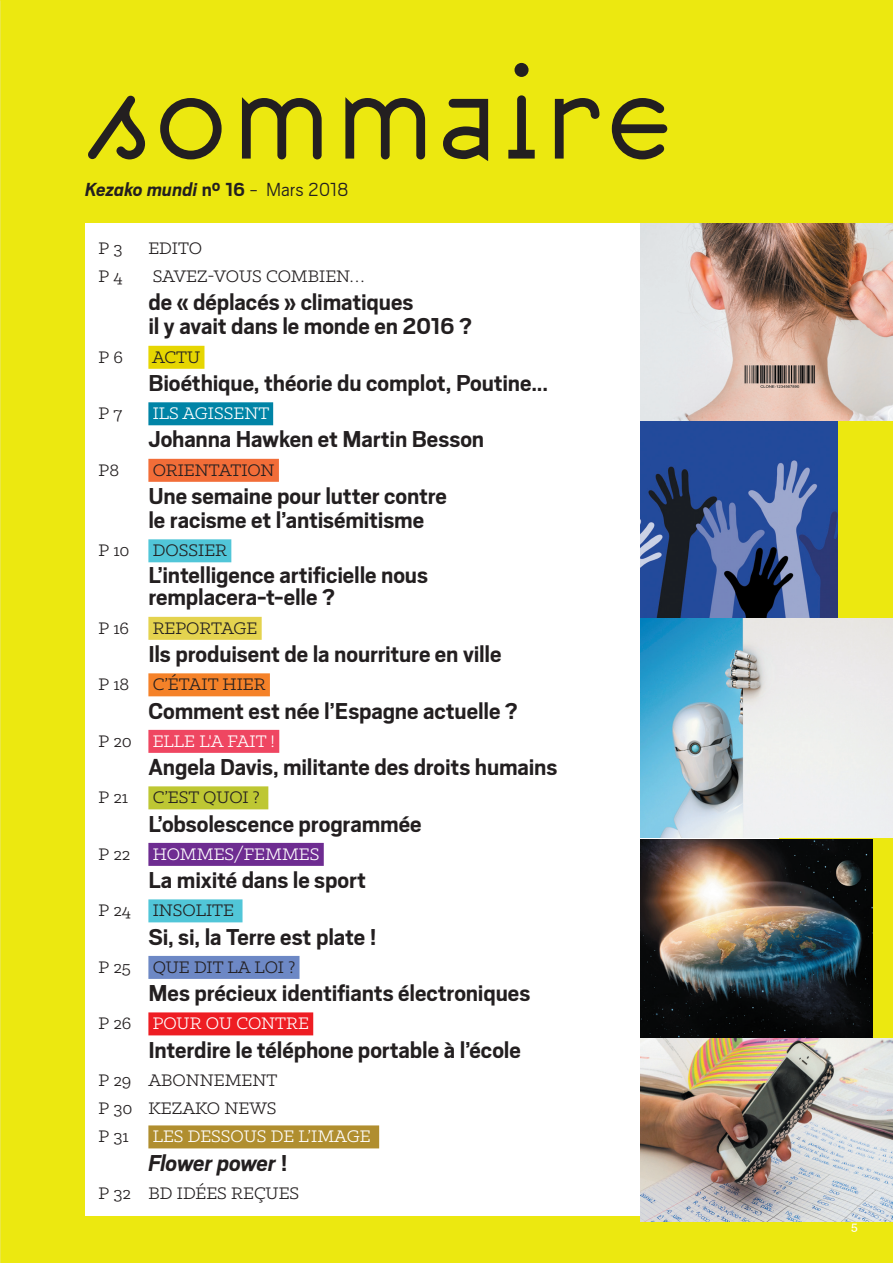
<style>
.page{position:relative;width:893px;height:1263px;background:#ece810}
.page>*{position:absolute;margin:0;border:0;box-sizing:border-box;transform-origin:0 0}
.t1{font:700 25.5px/24px "Scout";letter-spacing:-.005em;color:#231f20}
.t2{font:italic 700 25.5px "Scout";letter-spacing:-.015em;color:#231f20}
.t3{font:italic 700 21px "Scout";color:#231f20}
.t4{font:18.9px/28.2px "Klinic Slab";color:#231f20;text-align:justify}
.t5{font:18.9px "Klinic Slab";color:#fff}
.t6{font:500 13.5px "Klinic Slab";color:#fff}
.s1{font-style:normal}
.s2{font-weight:300;font-style:normal}
.s3{color:#231f20}
</style>
<div class="page">
<div style="left:85px;top:223px;width:693px;height:993px;background:#fff"></div>
<svg style="left:88px;top:63px;width:579px;height:98px"></svg>
<div style="left:148px;top:346px;width:56px;height:23px;background:#e6d601"></div>
<div style="left:148px;top:402px;width:125px;height:23px;background:#0084a6"></div>
<div style="left:148px;top:459px;width:131px;height:23px;background:#f26d38"></div>
<div style="left:148px;top:539px;width:83px;height:23px;background:#51c6d8"></div>
<div style="left:148px;top:617px;width:114px;height:23px;background:#e4d34f"></div>
<div style="left:148px;top:673px;width:122px;height:23px;background:#f58229"></div>
<div style="left:148px;top:730px;width:131px;height:23px;background:#ef4661"></div>
<div style="left:148px;top:786px;width:120px;height:23px;background:#bec733"></div>
<div style="left:148px;top:843px;width:176px;height:23px;background:#6e2c91"></div>
<div style="left:148px;top:899px;width:95px;height:23px;background:#51c6d8"></div>
<div style="left:148px;top:956px;width:152px;height:23px;background:#6d88c5"></div>
<div style="left:148px;top:1012px;width:165px;height:23px;background:#ee1d23"></div>
<div style="left:148px;top:1125px;width:231px;height:23px;background:#b08e2f"></div>
<img style="left:640px;top:421px;width:198px;height:198px">
<img style="left:640px;top:619px;width:253px;height:218px">
<img style="left:640px;top:839px;width:232px;height:200px">
<img style="left:640px;top:1039px;width:253px;height:182px">
<img style="left:640px;top:223px;width:253px;height:198px">
<p class="t3" style="left:85px;top:176px;width:265px">Kezako mundi <span class="s1">n° 16</span> <span class="s2">- Mars 2018</span></p>
<p class="t4" style="left:99px;top:233px;width:25px">P 3</p>
<p class="t4" style="left:148px;top:233px;width:55px">EDITO</p>
<p class="t4" style="left:99px;top:262px;width:25px">P 4</p>
<p class="t4" style="left:153px;top:262px;width:213px">SAVEZ-VOUS COMBIEN…</p>
<p class="t1" style="left:148px;top:289px;width:325px">de « déplacés » climatiques<br>il y avait dans le monde en 2016 ?</p>
<p class="t4" style="left:99px;top:342px;width:26px">P 6</p>
<p class="t4" style="left:152px;top:342px;width:50px">ACTU</p>
<p class="t1" style="left:148px;top:370px;width:401px">Bioéthique, théorie du complot, Poutine...</p>
<p class="t4" style="left:99px;top:399px;width:25px">P 7</p>
<p class="t5" style="left:153px;top:401px;width:118px">ILS AGISSENT</p>
<p class="t1" style="left:148px;top:426px;width:337px">Johanna Hawken et Martin Besson</p>
<p class="t4" style="left:99px;top:455px;width:22px">P8</p>
<p class="t4" style="left:153px;top:455px;width:123px">ORIENTATION</p>
<p class="t1" style="left:148px;top:483px;width:300px">Une semaine pour lutter contre le racisme et l’antisémitisme</p>
<p class="t4" style="left:99px;top:536px;width:130px">P 10 DOSSIER</p>
<p class="t1" style="left:148px;top:562px;width:281px;line-height:22.5px">L’intelligence artificielle nous remplacera-t-elle ?</p>
<p class="t4" style="left:99px;top:613px;width:160px">P 16 REPORTAGE</p>
<p class="t1" style="left:148px;top:641px;width:354px">Ils produisent de la nourriture en ville</p>
<p class="t4" style="left:99px;top:670px;width:168px">P 18 C’ÉTAIT HIER</p>
<p class="t1" style="left:148px;top:697px;width:371px">Comment est née l’Espagne actuelle ?</p>
<p class="t5" style="left:99px;top:729px;width:178px"><span class="s3">P 20</span> ELLE L'A FAIT !</p>
<p class="t1" style="left:148px;top:754px;width:410px">Angela Davis, militante des droits humains</p>
<p class="t4" style="left:99px;top:783px;width:31px">P 21</p>
<p class="t4" style="left:153px;top:783px;width:109px">C’EST QUOI ?</p>
<p class="t1" style="left:148px;top:810px;width:275px">L’obsolescence programmée</p>
<p class="t5" style="left:99px;top:842px;width:222px"><span class="s3">P 22</span> HOMMES/FEMMES</p>
<p class="t1" style="left:148px;top:867px;width:219px">La mixité dans le sport</p>
<p class="t4" style="left:99px;top:896px;width:137px">P 24 INSOLITE</p>
<p class="t1" style="left:148px;top:923px;width:230px">Si, si, la Terre est plate !</p>
<p class="t4" style="left:99px;top:952px;width:198px">P 25 QUE DIT LA LOI ?</p>
<p class="t1" style="left:148px;top:980px;width:383px">Mes précieux identifiants électroniques</p>
<p class="t5" style="left:99px;top:1011px;width:212px"><span class="s3">P 26</span> POUR OU CONTRE</p>
<p class="t1" style="left:148px;top:1036px;width:374px">Interdire le téléphone portable à l’école</p>
<p class="t4" style="left:99px;top:1065px;width:180px">P 29 ABONNEMENT P 30 KEZAKO NEWS P 31</p>
<p class="t5" style="left:153px;top:1124px;width:219px">LES DESSOUS DE L’IMAGE</p>
<p class="t2" style="left:148px;top:1146px;width:141px">Flower power <span class="s1">!</span></p>
<p class="t4" style="left:99px;top:1178px;width:202px">P 32 BD IDÉES REÇUES</p>
<p class="t6" style="left:851px;top:1217px;width:8px">5</p>
</div>
